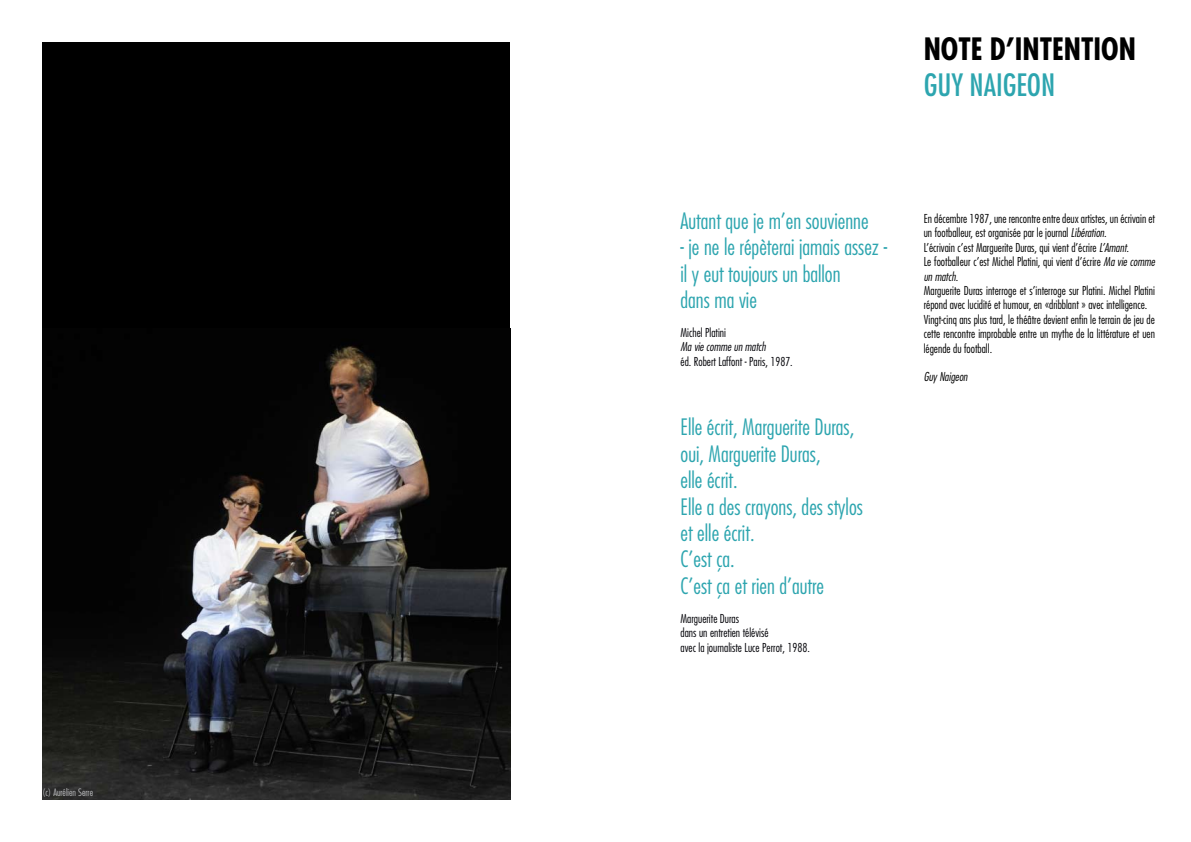
<style>
.page{position:relative;width:1191px;height:842px;background:#fff}
.page>*{position:absolute;margin:0;border:0;box-sizing:border-box;transform-origin:0 0}
.t1{font:700 condensed 30px "Futura";color:#000}
.t2{font:condensed 30px "Futura";color:#2da5af}
.t3{font:300 condensed 22px/26.4px "Futura";color:#2da5af}
.t4{font:300 condensed 12px/14.4px "Futura";color:#000}
.t5{font:300 condensed 12px/14.4px "Futura";color:#000006}
.t6{font:italic 300 condensed 12px "Futura";color:#000006}
.t7{font:italic 300 condensed 12px "Futura";color:#000}
.t8{font:300 condensed 10px "Futura";color:#babbbd}
.s1{font-style:italic}
</style>
<div class="page">
<div style="left:43px;top:43px;width:467px;height:756px;background:#000"></div>
<img style="left:43px;top:345px;width:467px;height:454px">
<p class="t8" style="left:43px;top:786px;width:52px">(c) Aurélien Serre</p>
<h1 class="t1" style="left:923px;top:29px;width:214px">NOTE D’INTENTION</h1>
<h1 class="t2" style="left:923px;top:66px;width:117px">GUY NAIGEON</h1>
<h2 class="t3" style="left:680px;top:207px;width:189px">Autant que je m’en souvienne</h2>
<h2 class="t3" style="left:680px;top:234px;width:208px">- je ne le répèterai jamais assez - il y eut toujours un ballon<br>dans ma vie</h2>
<p class="t5" style="left:680px;top:325px;width:47px">Michel Platini</p>
<p class="t6" style="left:680px;top:339px;width:87px">Ma vie comme un match</p>
<p class="t5" style="left:680px;top:354px;width:114px">éd. Robert Laffont - Paris, 1987.</p>
<h2 class="t3" style="left:680px;top:414px;width:184px">Elle écrit, Marguerite Duras, oui, Marguerite Duras,<br>elle écrit.<br>Elle a des crayons, des stylos et elle écrit.<br>C’est ça.<br>C’est ça et rien d’autre</h2>
<p class="t5" style="left:680px;top:611px;width:131px">Marguerite Duras<br>dans un entretien télévisé<br>avec la journaliste Luce Perrot, 1988.</p>
<p class="t4" style="left:923px;top:211px;width:233px">En décembre 1987, une rencontre entre deux artistes, un écrivain et un footballeur, est organisée par le journal <span class="s1">Libération.<br></span>L’écrivain c’est Marguerite Duras, qui vient d’écrire <span class="s1">L’Amant.<br></span>Le footballeur c’est Michel Platini, qui vient d’écrire <span class="s1">Ma vie comme un match</span>.<br>Marguerite Duras interroge et s’interroge sur Platini. Michel Platini répond avec lucidité et humour, en «dribblant » avec intelligence.<br>Vingt-cinq ans plus tard, le théâtre devient enfin le terrain de jeu de cette rencontre improbable entre un mythe de la littérature et uen légende du football.</p>
<p class="t7" style="left:923px;top:369px;width:46px">Guy Naigeon</p>
</div>
